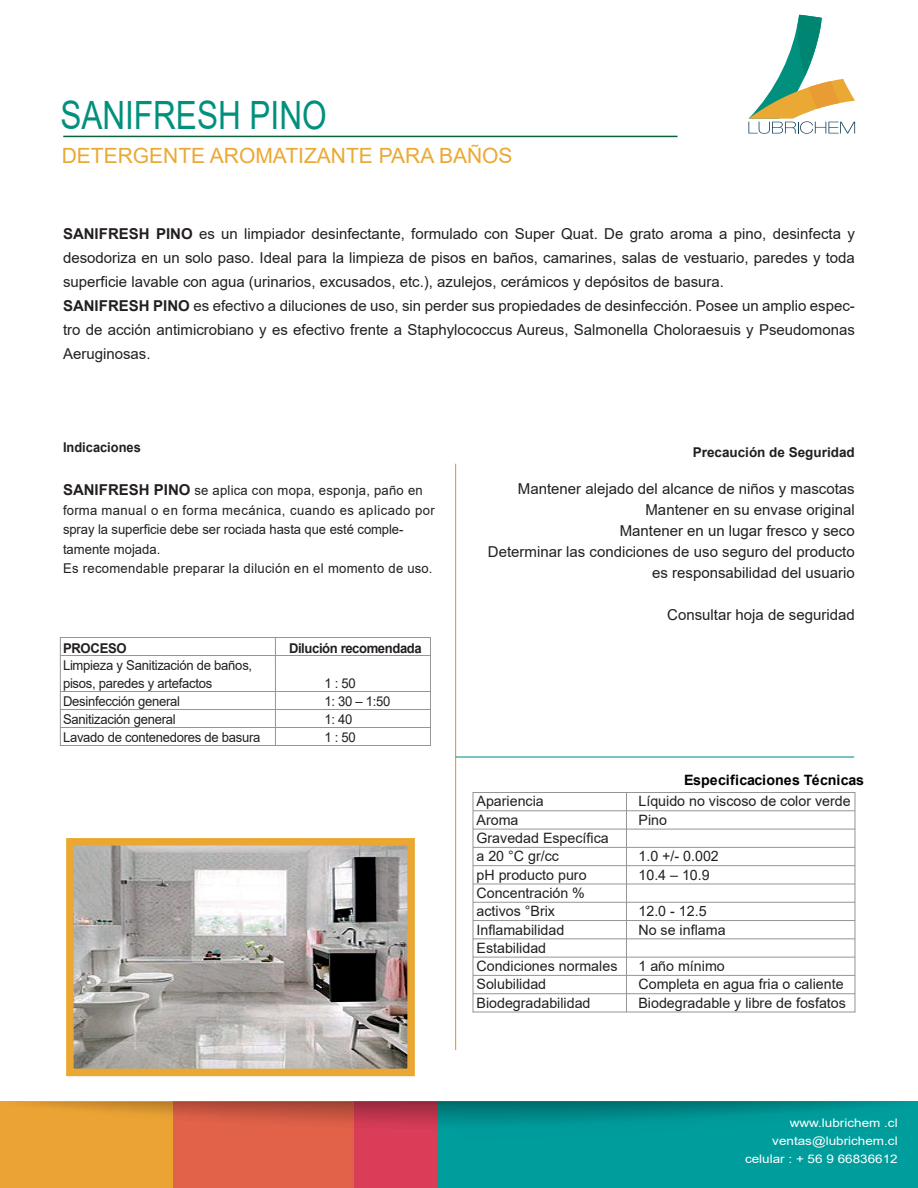
<style>
.page{position:relative;width:918px;height:1188px;background:#fff}
.page>*{position:absolute;margin:0;border:0;box-sizing:border-box;transform-origin:0 0}
.t1{font:39px "Arial";color:#00907d;scale:.81 1}
.t2{font:21px "Arial";color:#eaa934}
.t3{font:15px/24px "Arial";color:#231f20}
.t4{font:14.25px/18.3px "Arial";color:#231f20}
.t5{font:700 14.25px "Arial";letter-spacing:-.005em;color:#000001}
.t6{font:13.5px/19.5px "Arial";letter-spacing:.02em;color:#231f20}
.t7{font:13.5px/18px "Arial";letter-spacing:-.005em;color:#231f20}
.t8{font:700 13.5px "Arial";color:#231f20}
.t9{font:700 13.5px "Arial";letter-spacing:-.03em;color:#231f20}
.t10{font:700 13.5px "Arial";color:#231f20;scale:.95 1}
.t11{font:700 13.5px "Arial";letter-spacing:-.02em;color:#231f20}
.t12{font:11.85px/18px "Arial";color:#fff;text-align:right;scale:1.14 1}
.s1{font-weight:700}
.s2{font-weight:700;font-size:15px}
</style>
<div class="page">
<img style="left:75px;top:847px;width:331px;height:220px">
<div style="left:0;top:1101px;width:174px;height:87px;background:#eba334"></div>
<div style="left:174px;top:1101px;width:180px;height:87px;background:#e16149"></div>
<div style="left:354px;top:1101px;width:167px;height:87px;background:#d93d58"></div>
<div style="left:437px;top:1101px;width:481px;height:87px;background:#009d9d"></div>
<svg style="left:27px;top:1101px;width:858px;height:38px"></svg>
<svg style="left:748px;top:15px;width:107px;height:119px"></svg>
<hr style="left:63px;top:136px;width:615px;height:1px;background:#0a633a">
<hr style="left:455px;top:464px;width:1px;height:586px;background:#df9d37">
<hr style="left:456px;top:756px;width:398px;height:2px;background:#009292">
<div style="left:473px;top:792px;width:382px;height:220px;border:1px solid #939598"></div>
<hr style="left:473px;top:993px;width:382px;height:1px;background:#939598">
<hr style="left:473px;top:975px;width:382px;height:1px;background:#939598">
<hr style="left:473px;top:957px;width:382px;height:1px;background:#939598">
<hr style="left:473px;top:939px;width:382px;height:1px;background:#939598">
<hr style="left:473px;top:920px;width:382px;height:1px;background:#939598">
<hr style="left:473px;top:902px;width:382px;height:1px;background:#939598">
<hr style="left:473px;top:884px;width:382px;height:1px;background:#939598">
<hr style="left:473px;top:865px;width:382px;height:1px;background:#939598">
<hr style="left:473px;top:847px;width:382px;height:1px;background:#939598">
<hr style="left:473px;top:829px;width:382px;height:1px;background:#939598">
<hr style="left:473px;top:811px;width:382px;height:1px;background:#939598">
<hr style="left:626px;top:793px;width:1px;height:219px;background:#939598">
<div style="left:66px;top:838px;width:349px;height:238px;border:8px solid #eaa833"></div>
<div style="left:60px;top:637px;width:371px;height:109px;border:1px solid #939598"></div>
<hr style="left:60px;top:727px;width:371px;height:1px;background:#939598">
<hr style="left:60px;top:709px;width:371px;height:1px;background:#939598">
<hr style="left:60px;top:691px;width:371px;height:1px;background:#939598">
<hr style="left:60px;top:655px;width:371px;height:1px;background:#939598">
<hr style="left:275px;top:638px;width:1px;height:108px;background:#939598">
<h1 class="t1" style="left:60px;top:88px;width:330px">SANIFRESH PINO</h1>
<h2 class="t2" style="left:62px;top:141px;width:452px">DETERGENTE AROMATIZANTE PARA BAÑOS</h2>
<p class="t3" style="left:63px;top:221px;width:794px"><span class="s1">SANIFRESH PINO</span> es un limpiador desinfectante, formulado con Super Quat. De grato aroma a pino, desinfecta y desodoriza en un solo paso. Ideal para la limpieza de pisos en baños, camarines, salas de vestuario, paredes y toda superficie lavable con agua (urinarios, excusados, etc.), azulejos, cerámicos y depósitos de basura.<br><span class="s1">SANIFRESH PINO</span> es efectivo a diluciones de uso, sin perder sus propiedades de desinfección. Posee un amplio espec&shy;tro de acción antimicrobiano y es efectivo frente a Staphylococcus Aureus, Salmonella Choloraesuis y Pseudomonas Aeruginosas.</p>
<p class="t10" style="left:63px;top:437px;width:84px">Indicaciones</p>
<p class="t6" style="left:63px;top:481px;width:373px"><span class="s2">SANIFRESH PINO</span> se aplica con mopa, esponja, paño en forma manual o en forma mecánica, cuando es aplicado por spray la superficie debe ser rociada hasta que esté comple&shy;tamente mojada.<br>Es recomendable preparar la dilución en el momento de uso.</p>
<p class="t11" style="left:63px;top:638px;width:65px">PROCESO</p>
<p class="t9" style="left:289px;top:638px;width:134px">Dilución recomendada</p>
<p class="t7" style="left:63px;top:657px;width:191px">Limpieza y Sanitización de baños, pisos, paredes y artefactos</p>
<p class="t7" style="left:324px;top:675px;width:33px">1 : 50</p>
<p class="t7" style="left:63px;top:693px;width:119px">Desinfección general</p>
<p class="t7" style="left:324px;top:693px;width:68px">1: 30 – 1:50</p>
<p class="t7" style="left:63px;top:711px;width:114px">Sanitización general</p>
<p class="t7" style="left:324px;top:711px;width:30px">1: 40</p>
<p class="t7" style="left:63px;top:729px;width:199px">Lavado de contenedores de basura</p>
<p class="t7" style="left:324px;top:729px;width:33px">1 : 50</p>
<p class="t8" style="left:693px;top:442px;width:164px">Precaución de Seguridad</p>
<p class="t3" style="left:488px;top:478px;width:368px;line-height:21px;text-align:right">Mantener alejado del alcance de niños y mascotas Mantener en su envase original<br>Mantener en un lugar fresco y seco<br>Determinar las condiciones de uso seguro del producto es responsabilidad del usuario</p>
<p class="t3" style="left:667px;top:603px;width:189px">Consultar hoja de seguridad</p>
<p class="t5" style="left:684px;top:770px;width:182px">Especificaciones Técnicas</p>
<p class="t4" style="left:477px;top:792px;width:69px">Apariencia</p>
<p class="t4" style="left:638px;top:792px;width:214px">Líquido no viscoso de color verde</p>
<p class="t4" style="left:477px;top:811px;width:43px">Aroma</p>
<p class="t4" style="left:638px;top:811px;width:30px">Pino</p>
<p class="t4" style="left:477px;top:829px;width:134px">Gravedad Específica a 20 °C gr/cc</p>
<p class="t4" style="left:639px;top:847px;width:82px">1.0 +/- 0.002</p>
<p class="t4" style="left:477px;top:865px;width:112px">pH producto puro</p>
<p class="t4" style="left:638px;top:865px;width:73px">10.4 – 10.9</p>
<p class="t4" style="left:477px;top:884px;width:110px">Concentración % activos °Brix</p>
<p class="t4" style="left:638px;top:902px;width:70px">12.0 - 12.5</p>
<p class="t4" style="left:477px;top:920px;width:89px">Inflamabilidad</p>
<p class="t4" style="left:638px;top:920px;width:89px">No se inflama</p>
<p class="t4" style="left:477px;top:939px;width:142px">Estabilidad<br>Condiciones normales</p>
<p class="t4" style="left:638px;top:957px;width:88px">1 año mínimo</p>
<p class="t4" style="left:477px;top:975px;width:71px">Solubilidad</p>
<p class="t4" style="left:638px;top:975px;width:207px">Completa en agua fria o caliente</p>
<p class="t4" style="left:477px;top:994px;width:116px">Biodegradabilidad</p>
<p class="t4" style="left:638px;top:994px;width:209px">Biodegradable y libre de fosfatos</p>
<p class="t12" style="left:745px;top:1114px;width:135px">www.lubrichem .cl ventas@lubrichem.cl celular : + 56 9 66836612</p>
</div>
